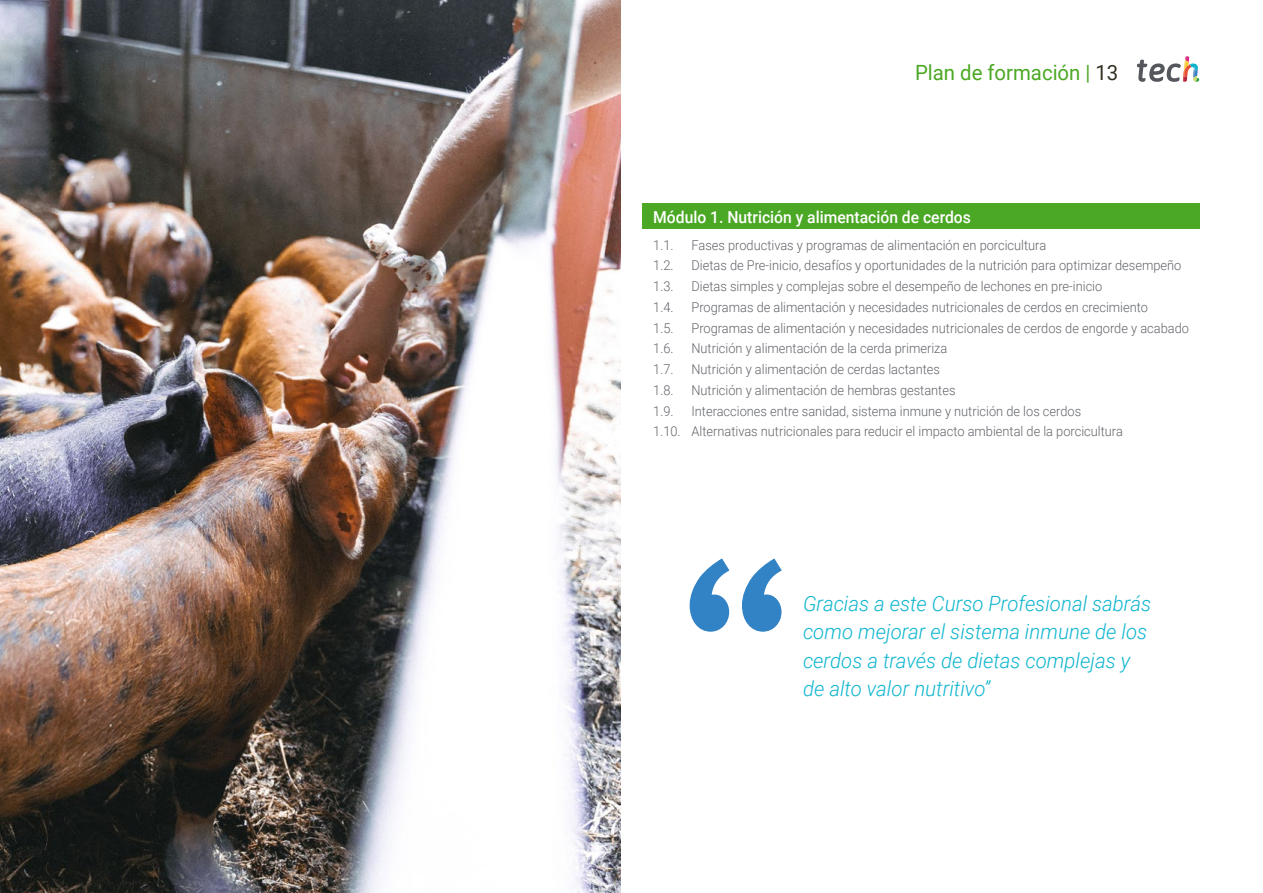
<style>
.page{position:relative;width:1263px;height:893px;background:#fff}
.page>*{position:absolute;margin:0;border:0;box-sizing:border-box;transform-origin:0 0}
.t1{font:italic 300 21px/28.5px "Roboto";color:#0fb6cf}
.t2{font:21px "Roboto";color:#4ba824}
.t3{font:500 16.5px "Roboto";color:#fff;scale:.95 1}
.t4{font:300 13.5px/20.7px "Roboto";color:#61646a;text-align:center;scale:.95 1}
.s1{color:#312e20}
</style>
<div class="page">
<img style="left:0;top:0;width:621px;height:893px">
<div style="left:642px;top:204px;width:557px;height:25px;background:#4ba824"></div>
<svg style="left:1137px;top:56px;width:62px;height:26px"></svg>
<svg style="left:690px;top:558px;width:92px;height:74px"></svg>
<h1 class="t2" style="left:915px;top:57px;width:205px">Plan de formación | <span class="s1">13</span></h1>
<p class="t3" style="left:653px;top:205px;width:336px">Módulo 1. Nutrición y alimentación de cerdos</p>
<p class="t4" style="left:653px;top:234px;width:23px">1.1.</p>
<p class="t4" style="left:691px;top:234px;width:375px">Fases productivas y programas de alimentación en porcicultura</p>
<p class="t4" style="left:653px;top:255px;width:23px">1.2.</p>
<p class="t4" style="left:691px;top:255px;width:517px">Dietas de Pre-inicio, desafíos y oportunidades de la nutrición para optimizar desempeño</p>
<p class="t4" style="left:653px;top:276px;width:23px">1.3.</p>
<p class="t4" style="left:691px;top:276px;width:434px">Dietas simples y complejas sobre el desempeño de lechones en pre-inicio</p>
<p class="t4" style="left:653px;top:296px;width:23px">1.4.</p>
<p class="t4" style="left:691px;top:296px;width:482px">Programas de alimentación y necesidades nutricionales de cerdos en crecimiento</p>
<p class="t4" style="left:653px;top:317px;width:23px">1.5.</p>
<p class="t4" style="left:691px;top:317px;width:525px">Programas de alimentación y necesidades nutricionales de cerdos de engorde y acabado</p>
<p class="t4" style="left:653px;top:338px;width:23px">1.6.</p>
<p class="t4" style="left:691px;top:338px;width:271px">Nutrición y alimentación de la cerda primeriza</p>
<p class="t4" style="left:653px;top:359px;width:23px">1.7.</p>
<p class="t4" style="left:691px;top:359px;width:263px">Nutrición y alimentación de cerdas lactantes</p>
<p class="t4" style="left:653px;top:379px;width:23px">1.8.</p>
<p class="t4" style="left:691px;top:379px;width:279px">Nutrición y alimentación de hembras gestantes</p>
<p class="t4" style="left:653px;top:400px;width:23px">1.9.</p>
<p class="t4" style="left:653px;top:400px;width:496px">Interacciones entre sanidad, sistema inmune y nutrición de los cerdos<br>1.10. Alternativas nutricionales para reducir el impacto ambiental de la porcicultura</p>
<h1 class="t1" style="left:803px;top:588px;width:350px">Gracias a este Curso Profesional sabrás como mejorar el sistema inmune de los cerdos a través de dietas complejas y de alto valor nutritivo”</h1>
</div>
